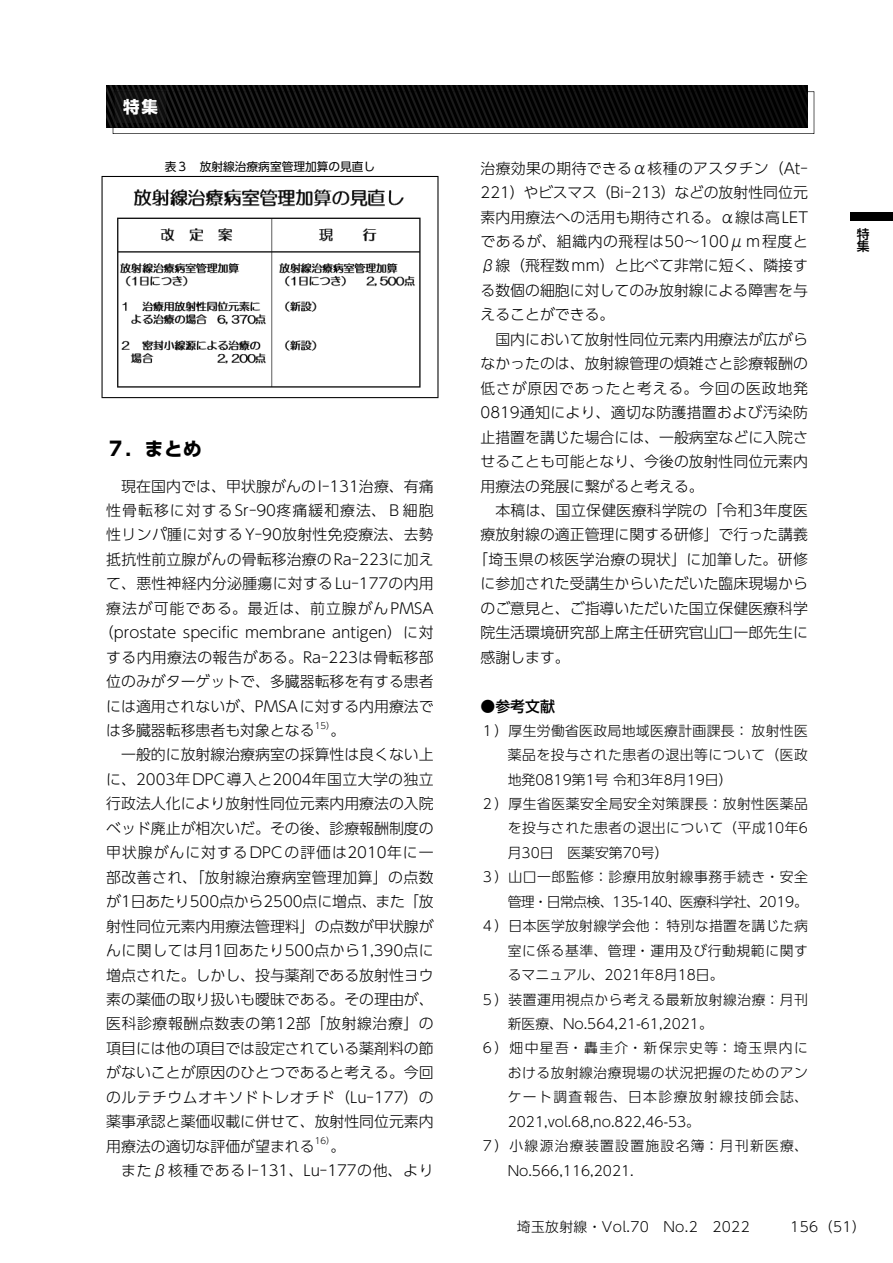
<style>
.page{position:relative;width:893px;height:1263px;background:#fff}
.page>*{position:absolute;margin:0;border:0;box-sizing:border-box;transform-origin:0 0}
.t1{font:700 19.2px "UD Shin Go Pr 6";color:#000}
.t2{font:700 16.5px "UD Shin Go Pr 6";color:#fff}
.t3{font:300 14.85px/24.5px "UD Shin Go Pr 6";color:#000;text-align:justify}
.t4{font:300 14.85px "UD Shin Go Pr 6";letter-spacing:.02em;color:#000}
.t5{font:300 14.85px "UD Shin Go Pr 6";letter-spacing:.025em;color:#000}
.t6{font:300 14.85px "UD Shin Go Pr 6";letter-spacing:.065em;color:#000}
.t7{font:300 14.85px/24.5px "UD Shin Go Pr 6";letter-spacing:.05em;color:#000}
.t8{font:300 14.85px "UD Shin Go Pr 6";letter-spacing:.03em;color:#000}
.t9{font:300 14.85px "UD Shin Go Pr 6";letter-spacing:.07em;color:#000}
.t10{font:300 14.85px "UD Shin Go Pr 6";letter-spacing:.04em;color:#000}
.t11{font:500 14.85px "UD Shin Go Pr 6";color:#000}
.t12{font:300 13.8px "UD Shin Go Pr 6";letter-spacing:.035em;color:#000}
.t13{font:300 13.8px "UD Shin Go Pr 6";color:#000}
.t14{font:300 13.8px "UD Shin Go Pr 6";letter-spacing:.1em;color:#000}
.t15{font:300 13.8px "UD Shin Go Pr 6";letter-spacing:-.04em;color:#000}
.t16{font:300 13.8px "UD Shin Go Pr 6";letter-spacing:.095em;color:#000}
.t17{font:500 12.75px/12.8px "UD Shin Go Pr 6";color:#000}
.t18{font:11.7px "UD Shin Go Pr 6";color:#000}
.t19{font:300 8.7px "UD Shin Go Pr 6";color:#000}
</style>
<div class="page">
<img style="left:106px;top:86px;width:7px;height:42px">
<svg style="left:113px;top:85px;width:701px;height:49px;background:#272727"></svg>
<img style="left:115px;top:106px;width:7px;height:17px">
<hr style="left:102px;top:176px;width:336px;height:1px;background:#000">
<hr style="left:102px;top:177px;width:1px;height:220px;background:#000">
<hr style="left:437px;top:177px;width:1px;height:220px;background:#000">
<hr style="left:102px;top:397px;width:336px;height:1px;background:#000">
<img style="left:117px;top:189px;width:304px;height:199px">
<div style="left:850px;top:213px;width:43px;height:8px;background:#000"></div>
<p class="t2" style="left:123px;top:93px;width:54px">特集　</p>
<p class="t18" style="left:165px;top:157px;width:212px">表３　放射線治療病室管理加算の見直し</p>
<p class="t1" style="left:106px;top:433px;width:97px">７．まとめ</p>
<p class="t3" style="left:121px;top:473px;width:314px">現在国内では、甲状腺がんのI-131治療、有痛</p>
<p class="t9" style="left:106px;top:498px;width:329px">性骨転移に対するSr-90疼痛緩和療法、Ｂ細胞</p>
<p class="t5" style="left:106px;top:523px;width:329px">性リンパ腫に対するY-90放射性免疫療法、去勢</p>
<p class="t3" style="left:106px;top:546px;width:329px">抵抗性前立腺がんの骨転移治療のRa-223に加え</p>
<p class="t4" style="left:106px;top:572px;width:329px">て、悪性神経内分泌腫瘍に対するLu-177の内用</p>
<p class="t6" style="left:106px;top:596px;width:329px">療法が可能である。最近は、前立腺がんPMSA</p>
<p class="t3" style="left:99px;top:620px;width:336px">（prostate specific membrane antigen）に対</p>
<p class="t4" style="left:106px;top:645px;width:329px">する内用療法の報告がある。Ra-223は骨転移部</p>
<p class="t3" style="left:106px;top:669px;width:329px">位のみがターゲットで、多臓器転移を有する患者</p>
<p class="t3" style="left:106px;top:693px;width:329px">には適用されないが、PMSAに対する内用療法で</p>
<p class="t3" style="left:106px;top:718px;width:210px">は多臓器転移患者も対象となる</p>
<p class="t19" style="left:315px;top:718px;width:22px">15）</p>
<p class="t3" style="left:330px;top:718px;width:16px">。</p>
<p class="t3" style="left:121px;top:742px;width:314px">一般的に放射線治療病室の採算性は良くない上</p>
<p class="t4" style="left:106px;top:767px;width:329px">に、2003年DPC導入と2004年国立大学の独立</p>
<p class="t3" style="left:106px;top:791px;width:329px">行政法人化により放射性同位元素内用療法の入院</p>
<p class="t3" style="left:106px;top:815px;width:329px">ベッド廃止が相次いだ。その後、診療報酬制度の</p>
<p class="t6" style="left:106px;top:841px;width:329px">甲状腺がんに対するDPCの評価は2010年に一</p>
<p class="t5" style="left:106px;top:865px;width:329px">部改善され、「放射線治療病室管理加算」の点数</p>
<p class="t3" style="left:106px;top:889px;width:329px">が1日あたり500点から2500点に増点、また「放</p>
<p class="t3" style="left:106px;top:913px;width:329px">射性同位元素内用療法管理料」の点数が甲状腺が</p>
<p class="t8" style="left:106px;top:938px;width:329px">んに関しては月1回あたり500点から1,390点に</p>
<p class="t3" style="left:106px;top:962px;width:329px">増点された。しかし、投与薬剤である放射性ヨウ</p>
<p class="t3" style="left:106px;top:986px;width:329px">素の薬価の取り扱いも曖昧である。その理由が、</p>
<p class="t10" style="left:106px;top:1012px;width:329px">医科診療報酬点数表の第12部「放射線治療」の</p>
<p class="t3" style="left:106px;top:1035px;width:329px">項目には他の項目では設定されている薬剤料の節</p>
<p class="t3" style="left:106px;top:1060px;width:329px">がないことが原因のひとつであると考える。今回</p>
<p class="t5" style="left:106px;top:1085px;width:329px">のルテチウムオキソドトレオチド（Lu-177）の</p>
<p class="t3" style="left:106px;top:1109px;width:329px">薬事承認と薬価収載に併せて、放射性同位元素内</p>
<p class="t3" style="left:106px;top:1133px;width:210px">用療法の適切な評価が望まれる</p>
<p class="t19" style="left:315px;top:1134px;width:22px">16）</p>
<p class="t7" style="left:121px;top:1133px;width:314px;text-indent:209px">。<br>またβ核種であるI-131、Lu-177の他、より</p>
<p class="t3" style="left:480px;top:155px;width:329px">治療効果の期待できるα核種のアスタチン（At-221）やビスマス（Bi-213）などの放射性同位元素内用療法への活用も期待される。α線は高LETであるが、組織内の飛程は50～100μm程度とβ線（飛程数mm）と比べて非常に短く、隣接する数個の細胞に対してのみ放射線による障害を与えることができる。</p>
<p class="t3" style="left:480px;top:326px;width:329px;text-indent:15px">国内において放射性同位元素内用療法が広がらなかったのは、放射線管理の煩雑さと診療報酬の低さが原因であったと考える。今回の医政地発0819通知により、適切な防護措置および汚染防止措置を講じた場合には、一般病室などに入院させることも可能となり、今後の放射性同位元素内用療法の発展に繋がると考える。</p>
<p class="t4" style="left:495px;top:498px;width:314px">本稿は、国立保健医療科学院の「令和3年度医</p>
<p class="t3" style="left:480px;top:522px;width:329px">療放射線の適正管理に関する研修」で行った講義</p>
<p class="t5" style="left:473px;top:547px;width:336px">「埼玉県の核医学治療の現状」に加筆した。研修</p>
<p class="t3" style="left:480px;top:571px;width:329px">に参加された受講生からいただいた臨床現場から</p>
<p class="t3" style="left:480px;top:595px;width:329px">のご意見と、ご指導いただいた国立保健医療科学</p>
<p class="t3" style="left:480px;top:620px;width:329px">院生活環境研究部上席主任研究官山口一郎先生に</p>
<p class="t3" style="left:480px;top:644px;width:91px">感謝します。</p>
<p class="t11" style="left:480px;top:694px;width:76px">●参考文献</p>
<p class="t12" style="left:480px;top:719px;width:329px">１）厚生労働省医政局地域医療計画課長： 放射性医</p>
<p class="t12" style="left:508px;top:744px;width:302px">薬品を投与された患者の退出等について（医政</p>
<p class="t13" style="left:508px;top:768px;width:226px">地発0819第1号 令和3年8月19日）</p>
<p class="t12" style="left:480px;top:792px;width:329px">２）厚生省医薬安全局安全対策課長：放射性医薬品</p>
<p class="t12" style="left:508px;top:817px;width:302px">を投与された患者の退出について（平成10年6</p>
<p class="t13" style="left:508px;top:841px;width:162px">月30日　医薬安第70号）</p>
<p class="t12" style="left:480px;top:866px;width:329px">３）山口一郎監修：診療用放射線事務手続き・安全</p>
<p class="t15" style="left:508px;top:890px;width:302px">管理・日常点検、135-140、医療科学社、2019。</p>
<p class="t12" style="left:480px;top:915px;width:329px">４）日本医学放射線学会他： 特別な措置を講じた病</p>
<p class="t12" style="left:508px;top:939px;width:302px">室に係る基準、管理・運用及び行動規範に関す</p>
<p class="t13" style="left:508px;top:964px;width:217px">るマニュアル、2021年8月18日。</p>
<p class="t12" style="left:480px;top:988px;width:329px">５）装置運用視点から考える最新放射線治療：月刊</p>
<p class="t13" style="left:508px;top:1012px;width:207px">新医療、No.564,21-61,2021。</p>
<p class="t14" style="left:480px;top:1037px;width:329px">６）畑中星吾・轟圭介・新保宗史等：埼玉県内に</p>
<p class="t12" style="left:508px;top:1061px;width:302px">おける放射線治療現場の状況把握のためのアン</p>
<p class="t14" style="left:508px;top:1086px;width:302px">ケート調査報告、日本診療放射線技師会誌、</p>
<p class="t13" style="left:508px;top:1110px;width:194px">2021,vol.68,no.822,46-53。</p>
<p class="t16" style="left:480px;top:1135px;width:329px">７）小線源治療装置設置施設名簿：月刊新医療、</p>
<p class="t13" style="left:508px;top:1159px;width:128px">No.566,116,2021.</p>
<p class="t17" style="left:857px;top:227px;width:14px">特集</p>
<p class="t12" style="left:517px;top:1215px;width:234px">埼玉放射線・Vol.70　No.2　2022</p>
<p class="t12" style="left:790px;top:1215px;width:77px">156（51）</p>
</div>
